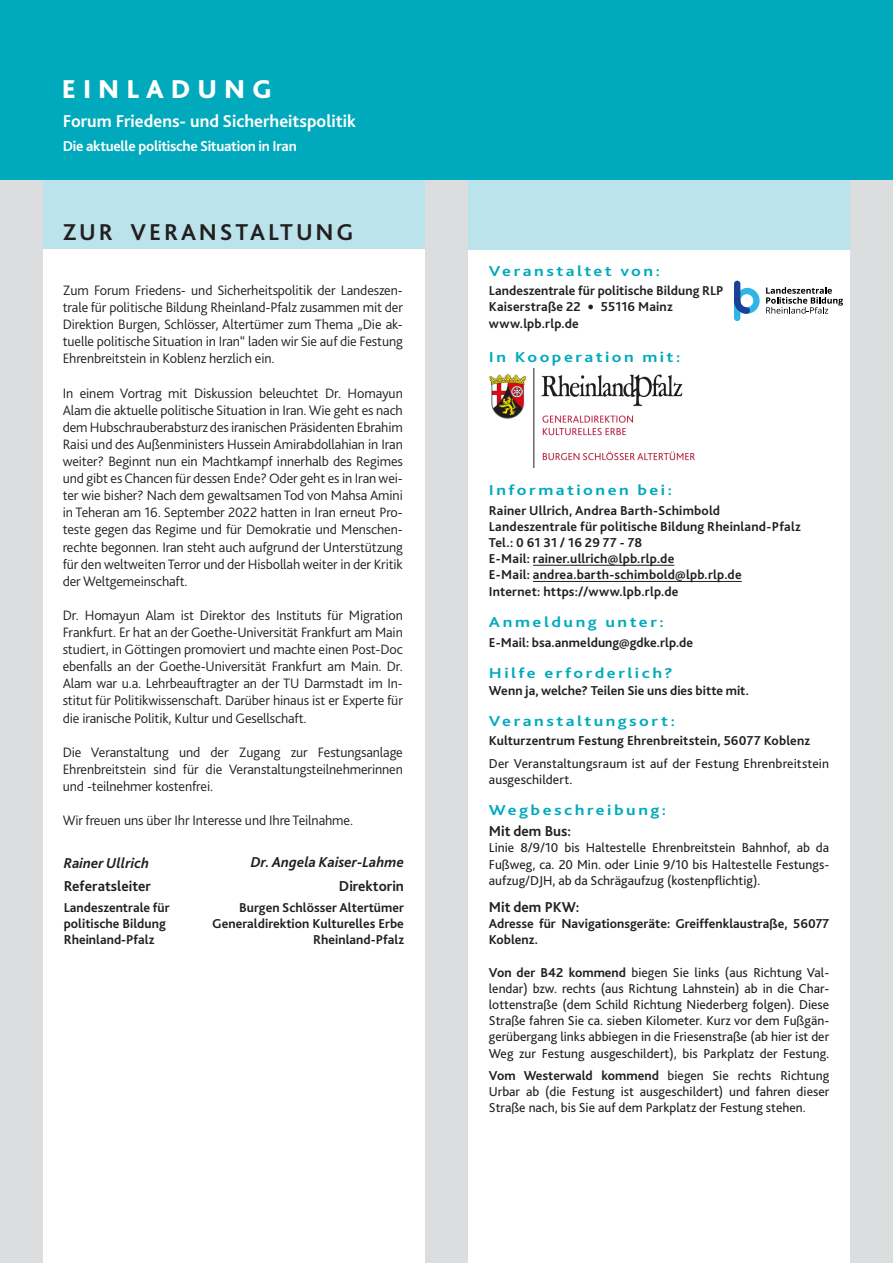
<style>
.page{position:relative;width:893px;height:1263px;background:#fff}
.page>*{position:absolute;margin:0;border:0;box-sizing:border-box;transform-origin:0 0}
.t1{font:700 34.5px "Bliss 2";color:#231f20}
.t2{font:800 27px "Bliss 2";letter-spacing:.26em;color:#fff}
.t3{font:700 24px "Bliss 2";letter-spacing:.12em;color:#231f20}
.t4{font:700 18px "Bliss 2";color:#fff}
.t5{font:700 15px "Bliss 2";letter-spacing:.14em;color:#00aabc;scale:1.2 1}
.t6{font:700 15px "Bliss 2";color:#231f20}
.t7{font:700 15px "Bliss 2";letter-spacing:-.02em;color:#fff}
.t8{font:italic 700 15px "Bliss 2";color:#231f20}
.t9{font:300 14.25px/17.1px "Bliss 2";letter-spacing:-.01em;color:#231f20;text-align:justify}
.t10{font:13.5px/16.2px "Bliss 2";color:#231f20;text-align:justify}
.t11{font:700 13.5px/16.2px "Bliss 2";letter-spacing:.005em;color:#231f20}
.s1{font-weight:700}
</style>
<div class="page">
<div style="left:468px;top:151px;width:423px;height:99px;background:#bbe3eb"></div>
<div style="left:20px;top:150px;width:423px;height:99px;background:#bbe3eb"></div>
<div style="left:850px;top:0;width:43px;height:1263px;background:#dcdddf"></div>
<div style="left:0;top:164px;width:43px;height:1099px;background:#dcdddf"></div>
<hr style="left:533px;top:565px;width:141px;height:1px;background:#231f20">
<hr style="left:533px;top:581px;width:209px;height:1px;background:#231f20">
<div style="left:425px;top:0;width:43px;height:1263px;background:#dcdddf"></div>
<div style="left:0;top:0;width:893px;height:179px;background:#00aabc"></div>
<img style="left:489px;top:369px;width:205px;height:98px">
<div style="left:734px;top:298px;width:6px;height:23px;background:#2eb6e6;border-radius:3px"></div>
<svg style="left:734px;top:281px;width:26px;height:33px"></svg>
<svg style="left:766px;top:287px;width:77px;height:27px"></svg>
<p class="t2" style="left:62px;top:72px;width:212px">EINLADUNG</p>
<p class="t4" style="left:63px;top:110px;width:295px">Forum Friedens- und Sicherheitspolitik</p>
<p class="t7" style="left:63px;top:137px;width:235px">Die aktuelle politische Situation in Iran</p>
<p class="t3" style="left:63px;top:218px;width:292px">ZUR VERANSTALTUNG</p>
<p class="t9" style="left:63px;top:281px;width:342px">Zum Forum Friedens- und Sicherheitspolitik der Landeszen&shy;trale für politische Bildung Rheinland-Pfalz zusammen mit der Direktion Burgen, Schlösser, Altertümer zum Thema „Die ak&shy;tuelle politische Situation in Iran“ laden wir Sie auf die Festung Ehrenbreitstein in Koblenz herzlich ein.</p>
<p class="t9" style="left:63px;top:384px;width:342px">In einem Vortrag mit Diskussion beleuchtet Dr. Homayun Alam die aktuelle politische Situation in Iran. Wie geht es nach dem Hubschrauberabsturz des iranischen Präsidenten Ebrahim Raisi und des Außenministers Hussein Amirabdollahian in Iran weiter? Beginnt nun ein Machtkampf innerhalb des Regimes und gibt es Chancen für dessen Ende? Oder geht es in Iran wei&shy;ter wie bisher? Nach dem gewaltsamen Tod von Mahsa Amini in Teheran am 16. September 2022 hatten in Iran erneut Pro&shy;teste gegen das Regime und für Demokratie und Menschen&shy;rechte begonnen. Iran steht auch aufgrund der Unterstützung für den weltweiten Terror und der Hisbollah weiter in der Kritik der Weltgemeinschaft.</p>
<p class="t9" style="left:63px;top:606px;width:342px">Dr. Homayun Alam ist Direktor des Instituts für Migration Frankfurt. Er hat an der Goethe-Universität Frankfurt am Main studiert, in Göttingen promoviert und machte einen Post-Doc ebenfalls an der Goethe-Universität Frankfurt am Main. Dr.<br>Alam war u.a. Lehrbeauftragter an der TU Darmstadt im In&shy;stitut für Politikwissenschaft. Darüber hinaus ist er Experte für die iranische Politik, Kultur und Gesellschaft.</p>
<p class="t9" style="left:63px;top:743px;width:342px">Die Veranstaltung und der Zugang zur Festungsanlage Ehrenbreitstein sind für die Veranstaltungsteilnehmerinnen und -teilnehmer kostenfrei.</p>
<p class="t9" style="left:63px;top:811px;width:292px">Wir freuen uns über Ihr Interesse und Ihre Teilnahme.</p>
<p class="t8" style="left:64px;top:853px;width:87px">Rainer Ullrich</p>
<p class="t6" style="left:64px;top:876px;width:89px">Referatsleiter</p>
<p class="t6" style="left:339px;top:876px;width:67px">Direktorin</p>
<p class="t11" style="left:64px;top:899px;width:107px">Landeszentrale für</p>
<p class="t11" style="left:64px;top:915px;width:104px">politische Bildung<br>Rheinland-Pfalz</p>
<p class="t8" style="left:251px;top:853px;width:155px">Dr. Angela Kaiser-Lahme</p>
<p class="t11" style="left:212px;top:899px;width:193px;text-align:right">Burgen Schlösser Altertümer<br>Generaldirektion Kulturelles Erbe<br>Rheinland-Pfalz</p>
<p class="t5" style="left:489px;top:262px;width:144px">Veranstaltet von:</p>
<p class="t11" style="left:489px;top:282px;width:236px">Landeszentrale für politische Bildung RLP</p>
<p class="t11" style="left:489px;top:299px;width:94px">Kaiserstraße 22</p>
<p class="t1" style="left:587px;top:276px;width:10px">.</p>
<p class="t11" style="left:601px;top:299px;width:73px">55116 Mainz</p>
<p class="t11" style="left:489px;top:315px;width:92px">www.lpb.rlp.de</p>
<p class="t5" style="left:489px;top:348px;width:161px">In Kooperation mit:</p>
<p class="t5" style="left:489px;top:481px;width:154px">Informationen bei:</p>
<p class="t11" style="left:489px;top:502px;width:233px">Rainer Ullrich, Andrea Barth-Schimbold</p>
<p class="t11" style="left:489px;top:518px;width:314px">Landeszentrale für politische Bildung Rheinland-Pfalz</p>
<p class="t11" style="left:489px;top:534px;width:155px">Tel.: 0 61 31 / 16 29 77 - 78</p>
<p class="t11" style="left:489px;top:550px;width:187px">E-Mail: rainer.ullrich@lpb.rlp.de</p>
<p class="t11" style="left:489px;top:566px;width:254px">E-Mail: andrea.barth-schimbold@lpb.rlp.de</p>
<p class="t11" style="left:489px;top:583px;width:191px">Internet: https://www.lpb.rlp.de</p>
<p class="t5" style="left:489px;top:613px;width:147px">Anmeldung unter:</p>
<p class="t11" style="left:489px;top:634px;width:206px">E-Mail: bsa.anmeldung@gdke.rlp.de</p>
<p class="t5" style="left:489px;top:664px;width:155px">Hilfe erforderlich?</p>
<p class="t11" style="left:489px;top:682px;width:262px">Wenn ja, welche? Teilen Sie uns dies bitte mit.</p>
<p class="t5" style="left:489px;top:712px;width:157px">Veranstaltungsort:</p>
<p class="t11" style="left:489px;top:732px;width:323px">Kulturzentrum Festung Ehrenbreitstein, 56077 Koblenz</p>
<p class="t10" style="left:489px;top:755px;width:342px">Der Veranstaltungsraum ist auf der Festung Ehrenbreitstein ausgeschildert.</p>
<p class="t5" style="left:489px;top:801px;width:149px">Wegbeschreibung:</p>
<p class="t6" style="left:489px;top:822px;width:84px">Mit dem Bus:</p>
<p class="t10" style="left:489px;top:839px;width:342px">Linie 8/9/10 bis Haltestelle Ehrenbreitstein Bahnhof, ab da Fußweg, ca. 20 Min. oder Linie 9/10 bis Haltestelle Festungs&shy;aufzug/DJH, ab da Schrägaufzug (kostenpflichtig).</p>
<p class="t6" style="left:489px;top:897px;width:92px">Mit dem PKW:</p>
<p class="t11" style="left:489px;top:915px;width:342px">Adresse für Navigationsgeräte: Greiffenklaustraße, 56077<br>Koblenz.</p>
<p class="t10" style="left:489px;top:964px;width:342px"><span class="s1">Von der B42 kommend</span> biegen Sie links (aus Richtung Val&shy;lendar) bzw. rechts (aus Richtung Lahnstein) ab in die Char&shy;lottenstraße (dem Schild Richtung Niederberg folgen). Diese Straße fahren Sie ca. sieben Kilometer. Kurz vor dem Fußgän&shy;gerübergang links abbiegen in die Friesenstraße (ab hier ist der Weg zur Festung ausgeschildert), bis Parkplatz der Festung.</p>
<p class="t10" style="left:489px;top:1067px;width:342px"><span class="s1">Vom Westerwald kommend</span> biegen Sie rechts Richtung Urbar ab (die Festung ist ausgeschildert) und fahren dieser Straße nach, bis Sie auf dem Parkplatz der Festung stehen.</p>
</div>
